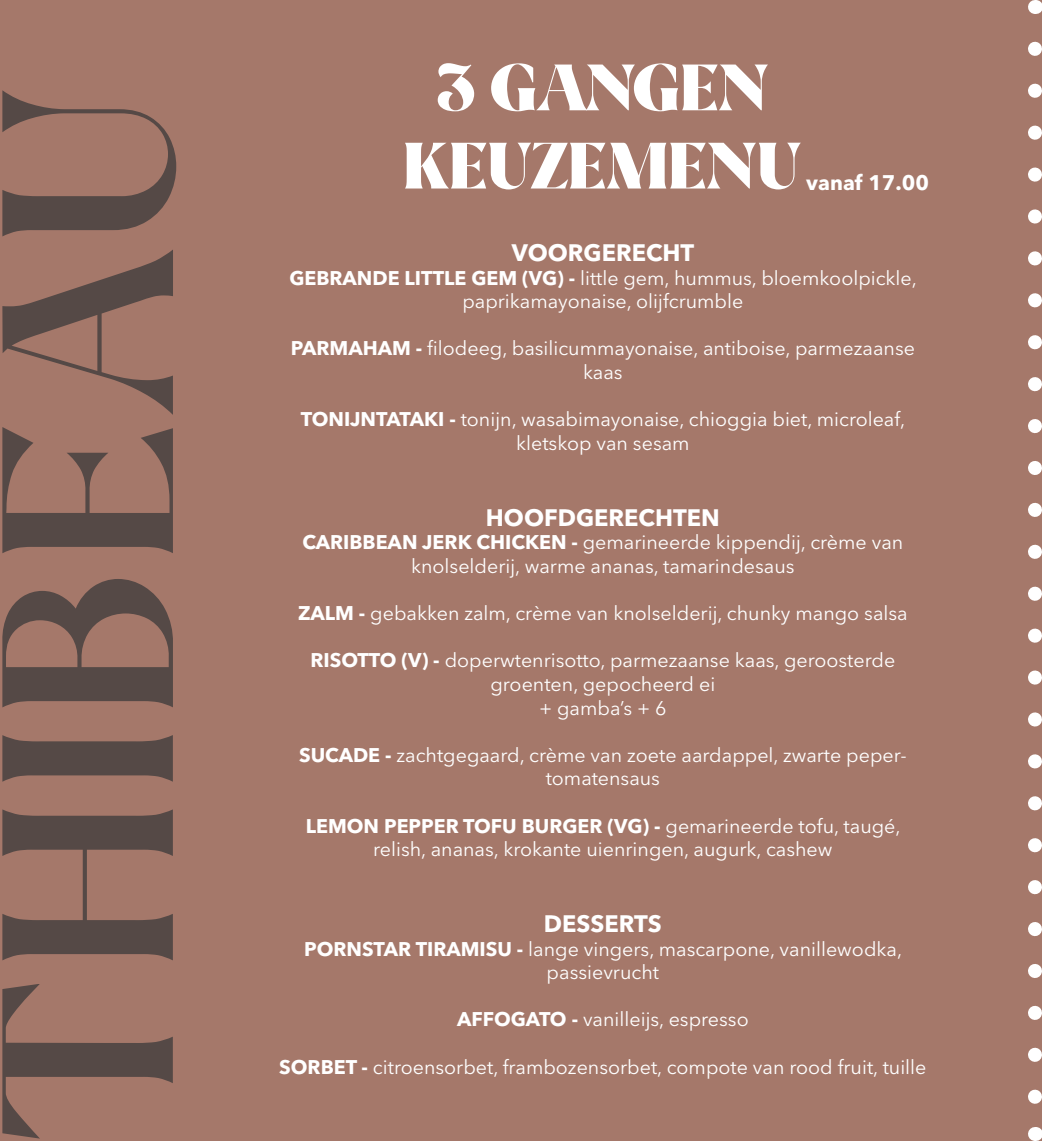
<style>
.page{position:relative;width:1042px;height:1141px;background:#a5786a}
.page>*{position:absolute;margin:0;border:0;box-sizing:border-box;transform-origin:0 0}
.t1{font:800 65.1px/78.2px "Losta Masta";letter-spacing:-.02em;color:#fff;text-align:center}
.t2{font:700 23.62px "Avenir Next LT Pro";color:#fff}
.t3{font:700 21px "Avenir Next LT Pro";color:#fff}
.t4{font:19.6px/23.6px "Avenir Next LT Pro";color:#fff;text-align:center}
.s1{font-weight:700}
</style>
<div class="page">
<svg style="left:2px;top:984px;width:171px;height:155px"></svg>
<svg style="left:2px;top:809px;width:171px;height:151px"></svg>
<svg style="left:2px;top:735px;width:171px;height:47px"></svg>
<svg style="left:2px;top:579px;width:171px;height:128px"></svg>
<svg style="left:2px;top:427px;width:171px;height:126px"></svg>
<svg style="left:2px;top:250px;width:171px;height:165px"></svg>
<svg style="left:2px;top:90px;width:174px;height:146px"></svg>
<svg style="left:1028px;top:49px;width:14px;height:1055px"></svg>
<svg style="left:1035px;top:0;width:1px;height:14px"></svg>
<svg style="left:1035px;top:1127px;width:1px;height:14px"></svg>
<h1 class="t1" style="left:404px;top:54px;width:400px">3 GANGEN<br>KEUZEMENU</h1>
<p class="t3" style="left:806px;top:169px;width:124px">vanaf 17.00</p>
<p class="t2" style="left:512px;top:238px;width:184px">VOORGERECHT</p>
<p class="t4" style="left:289px;top:266px;width:629px"><span class="s1">GEBRANDE LITTLE GEM (VG) -</span> little gem, hummus, bloemkoolpickle, paprikamayonaise, olĳfcrumble</p>
<p class="t4" style="left:291px;top:337px;width:626px"><span class="s1">PARMAHAM -</span> filodeeg, basilicummayonaise, antiboise, parmezaanse kaas</p>
<p class="t4" style="left:301px;top:408px;width:606px"><span class="s1">TONĲNTATAKI -</span> tonĳn, wasabimayonaise, chioggia biet, microleaf, kletskop van sesam</p>
<p class="t2" style="left:486px;top:503px;width:235px">HOOFDGERECHTEN</p>
<p class="t4" style="left:302px;top:530px;width:602px"><span class="s1">CARIBBEAN JERK CHICKEN -</span> gemarineerde kippendĳ, crème van knolselderĳ, warme ananas, tamarindesaus</p>
<p class="t4" style="left:298px;top:601px;width:611px"><span class="s1">ZALM -</span> gebakken zalm, crème van knolselderĳ, chunky mango salsa</p>
<p class="t4" style="left:310px;top:649px;width:586px"><span class="s1">RISOTTO (V) -</span> doperwtenrisotto, parmezaanse kaas, geroosterde groenten, gepocheerd ei<br>+ gamba’s + 6</p>
<p class="t4" style="left:299px;top:743px;width:609px"><span class="s1">SUCADE -</span> zachtgegaard, crème van zoete aardappel, zwarte peper&shy;tomatensaus</p>
<p class="t4" style="left:306px;top:814px;width:596px"><span class="s1">LEMON PEPPER TOFU BURGER (VG) -</span> gemarineerde tofu, taugé, relish, ananas, krokante uienringen, augurk, cashew</p>
<p class="t2" style="left:544px;top:909px;width:119px">DESSERTS</p>
<p class="t4" style="left:304px;top:937px;width:599px"><span class="s1">PORNSTAR TIRAMISU -</span> lange vingers, mascarpone, vanillewodka, passievrucht</p>
<p class="t4" style="left:457px;top:1008px;width:293px"><span class="s1">AFFOGATO -</span> vanilleĳs, espresso</p>
<p class="t4" style="left:279px;top:1055px;width:649px"><span class="s1">SORBET -</span> citroensorbet, frambozensorbet, compote van rood fruit, tuille</p>
</div>
